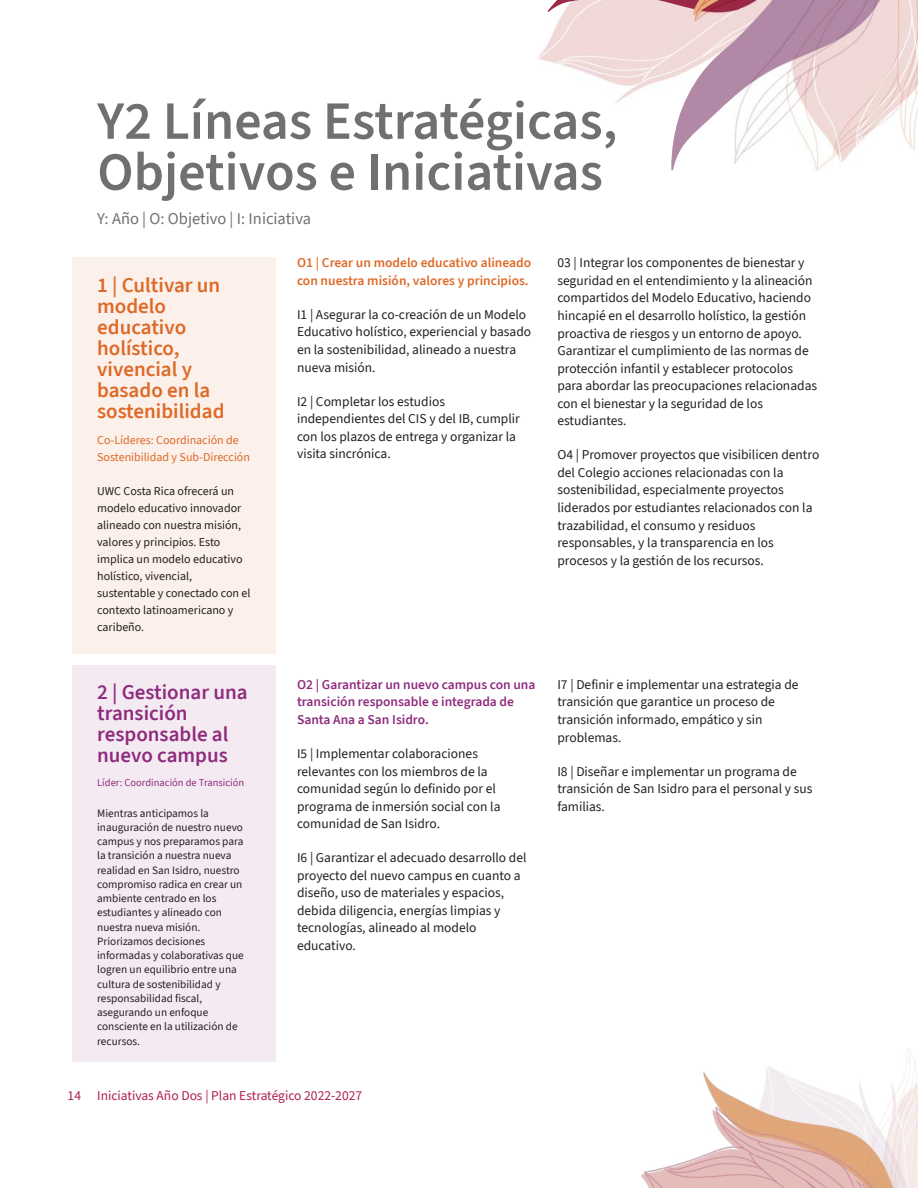
<style>
.page{position:relative;width:918px;height:1188px;background:#fff}
.page>*{position:absolute;margin:0;border:0;box-sizing:border-box;transform-origin:0 0}
.t1{font:600 54px/51px "Source Sans 3";color:#707070}
.t2{font:600 21px/21px "Source Sans 3";color:#de6927}
.t3{font:600 21px/21px "Source Sans 3";color:#8f2b7d}
.t4{font:16.5px "Source Sans 3";color:#707070}
.t5{font:13.5px/17.5px "Source Sans 3";color:#231f20}
.t6{font:600 13.5px/17.5px "Source Sans 3";color:#8f2b7d}
.t7{font:600 13.5px/17.5px "Source Sans 3";color:#de6927}
.t8{font:13.5px "Source Sans 3";color:#ad1f53}
.t9{font:12px/17.1px "Source Sans 3";color:#231f20}
.t10{font:12px/17.1px "Source Sans 3";color:#de6927}
.t11{font:11.25px/14.2px "Source Sans 3";color:#231f20}
.t12{font:10.5px "Source Sans 3";color:#8f2b7d}
</style>
<div class="page">
<svg style="left:548px;top:0;width:238px;height:170px"></svg>
<img style="left:786px;top:0;width:132px;height:171px">
<img style="left:642px;top:1049px;width:276px;height:139px">
<div style="left:72px;top:258px;width:203px;height:396px;background:#fbf0ea"></div>
<div style="left:72px;top:665px;width:203px;height:396px;background:#f4ebf2"></div>
<h1 class="t1" style="left:97px;top:95px;width:522px">Y2 Líneas Estratégicas,<br>Objetivos e Iniciativas</h1>
<p class="t4" style="left:97px;top:208px;width:215px">Y: Año | O: Objetivo | I: Iniciativa</p>
<p class="t7" style="left:297px;top:254px;width:236px">O1 | Crear un modelo educativo alineado con nuestra misión, valores y principios.</p>
<p class="t5" style="left:297px;top:306px;width:236px">I1 | Asegurar la co-creación de un Modelo Educativo holístico, experiencial y basado en la sostenibilidad, alineado a nuestra nueva misión.</p>
<p class="t5" style="left:297px;top:392px;width:224px">I2 | Completar los estudios independientes del CIS y del IB, cumplir con los plazos de entrega y organizar la visita sincrónica.</p>
<p class="t5" style="left:557px;top:254px;width:261px">03 | Integrar los componentes de bienestar y seguridad en el entendimiento y la alineación compartidos del Modelo Educativo, haciendo hincapié en el desarrollo holístico, la gestión proactiva de riesgos y un entorno de apoyo.<br>Garantizar el cumplimiento de las normas de protección infantil y establecer protocolos para abordar las preocupaciones relacionadas con el bienestar y la seguridad de los estudiantes.</p>
<p class="t5" style="left:557px;top:446px;width:263px">O4 | Promover proyectos que visibilicen dentro del Colegio acciones relacionadas con la sostenibilidad, especialmente proyectos liderados por estudiantes relacionados con la trazabilidad, el consumo y residuos responsables, y la transparencia en los procesos y la gestión de los recursos.</p>
<h2 class="t2" style="left:97px;top:274px;width:129px">1 | Cultivar un modelo educativo holístico, vivencial y basado en la sostenibilidad</h2>
<p class="t10" style="left:97px;top:431px;width:154px">Co-Líderes: Coordinación de<br>Sostenibilidad y Sub-Dirección</p>
<p class="t9" style="left:97px;top:482px;width:155px">UWC Costa Rica ofrecerá un modelo educativo innovador alineado con nuestra misión, valores y principios. Esto implica un modelo educativo holístico, vivencial, sustentable y conectado con el contexto latinoamericano y caribeño.</p>
<h2 class="t3" style="left:97px;top:681px;width:152px">2 | Gestionar una transición responsable al nuevo campus</h2>
<p class="t12" style="left:97px;top:775px;width:149px">Líder: Coordinación de Transición</p>
<p class="t11" style="left:97px;top:806px;width:148px">Mientras anticipamos la inauguración de nuestro nuevo campus y nos preparamos para la transición a nuestra nueva realidad en San Isidro, nuestro compromiso radica en crear un ambiente centrado en los estudiantes y alineado con nuestra nueva misión.<br>Priorizamos decisiones informadas y colaborativas que logren un equilibrio entre una cultura de sostenibilidad y responsabilidad fiscal, asegurando un enfoque consciente en la utilización de recursos.</p>
<p class="t6" style="left:297px;top:675px;width:240px">O2 | Garantizar un nuevo campus con una transición responsable e integrada de<br>Santa Ana a San Isidro.</p>
<p class="t5" style="left:297px;top:745px;width:205px">I5 | Implementar colaboraciones relevantes con los miembros de la comunidad según lo definido por el programa de inmersión social con la comunidad de San Isidro.</p>
<p class="t5" style="left:297px;top:849px;width:231px">I6 | Garantizar el adecuado desarrollo del proyecto del nuevo campus en cuanto a diseño, uso de materiales y espacios, debida diligencia, energías limpias y tecnologías, alineado al modelo educativo.</p>
<p class="t8" style="left:68px;top:1086px;width:296px">14 Iniciativas Año Dos | Plan Estratégico 2022-2027</p>
<p class="t5" style="left:557px;top:676px;width:243px">I7 | Definir e implementar una estrategia de transición que garantice un proceso de transición informado, empático y sin problemas.</p>
<p class="t5" style="left:557px;top:762px;width:257px">I8 | Diseñar e implementar un programa de transición de San Isidro para el personal y sus familias.</p>
</div>
